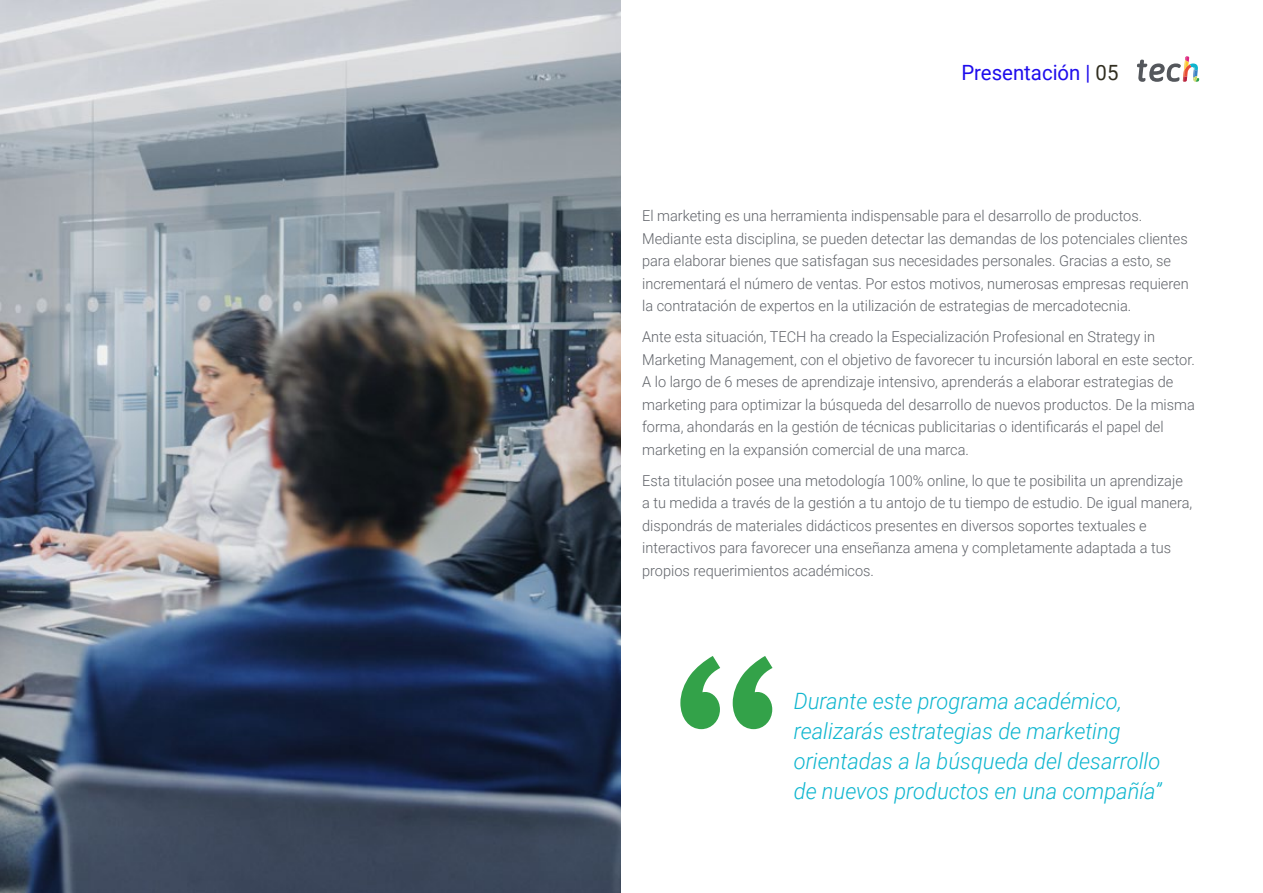
<style>
.page{position:relative;width:1263px;height:893px;background:#fff}
.page>*{position:absolute;margin:0;border:0;box-sizing:border-box;transform-origin:0 0}
.t1{font:italic 300 22.5px/30px "Roboto";color:#0fb6cf}
.t2{font:21px "Roboto";color:#1f0dec}
.t3{font:300 15px/22.5px "Roboto";color:#61646a}
.s1{color:#312e20}
</style>
<div class="page">
<svg style="left:680px;top:656px;width:92px;height:73px"></svg>
<img style="left:0;top:0;width:621px;height:893px">
<svg style="left:1137px;top:56px;width:62px;height:26px"></svg>
<h2 class="t2" style="left:961px;top:57px;width:159px">Presentación | <span class="s1">05</span></h2>
<p class="t3" style="left:642px;top:204px;width:548px">El marketing es una herramienta indispensable para el desarrollo de productos.<br>Mediante esta disciplina, se pueden detectar las demandas de los potenciales clientes para elaborar bienes que satisfagan sus necesidades personales. Gracias a esto, se incrementará el número de ventas. Por estos motivos, numerosas empresas requieren la contratación de expertos en la utilización de estrategias de mercadotecnia.</p>
<p class="t3" style="left:642px;top:325px;width:554px">Ante esta situación, TECH ha creado la Especialización Profesional en Strategy in Marketing Management, con el objetivo de favorecer tu incursión laboral en este sector.<br>A lo largo de 6 meses de aprendizaje intensivo, aprenderás a elaborar estrategias de marketing para optimizar la búsqueda del desarrollo de nuevos productos. De la misma forma, ahondarás en la gestión de técnicas publicitarias o identificarás el papel del marketing en la expansión comercial de una marca.</p>
<p class="t3" style="left:642px;top:469px;width:552px">Esta titulación posee una metodología 100% online, lo que te posibilita un aprendizaje a tu medida a través de la gestión a tu antojo de tu tiempo de estudio. De igual manera, dispondrás de materiales didácticos presentes en diversos soportes textuales e interactivos para favorecer una enseñanza amena y completamente adaptada a tus propios requerimientos académicos.</p>
<h1 class="t1" style="left:794px;top:686px;width:369px">Durante este programa académico, realizarás estrategias de marketing orientadas a la búsqueda del desarrollo de nuevos productos en una compañía”</h1>
</div>
